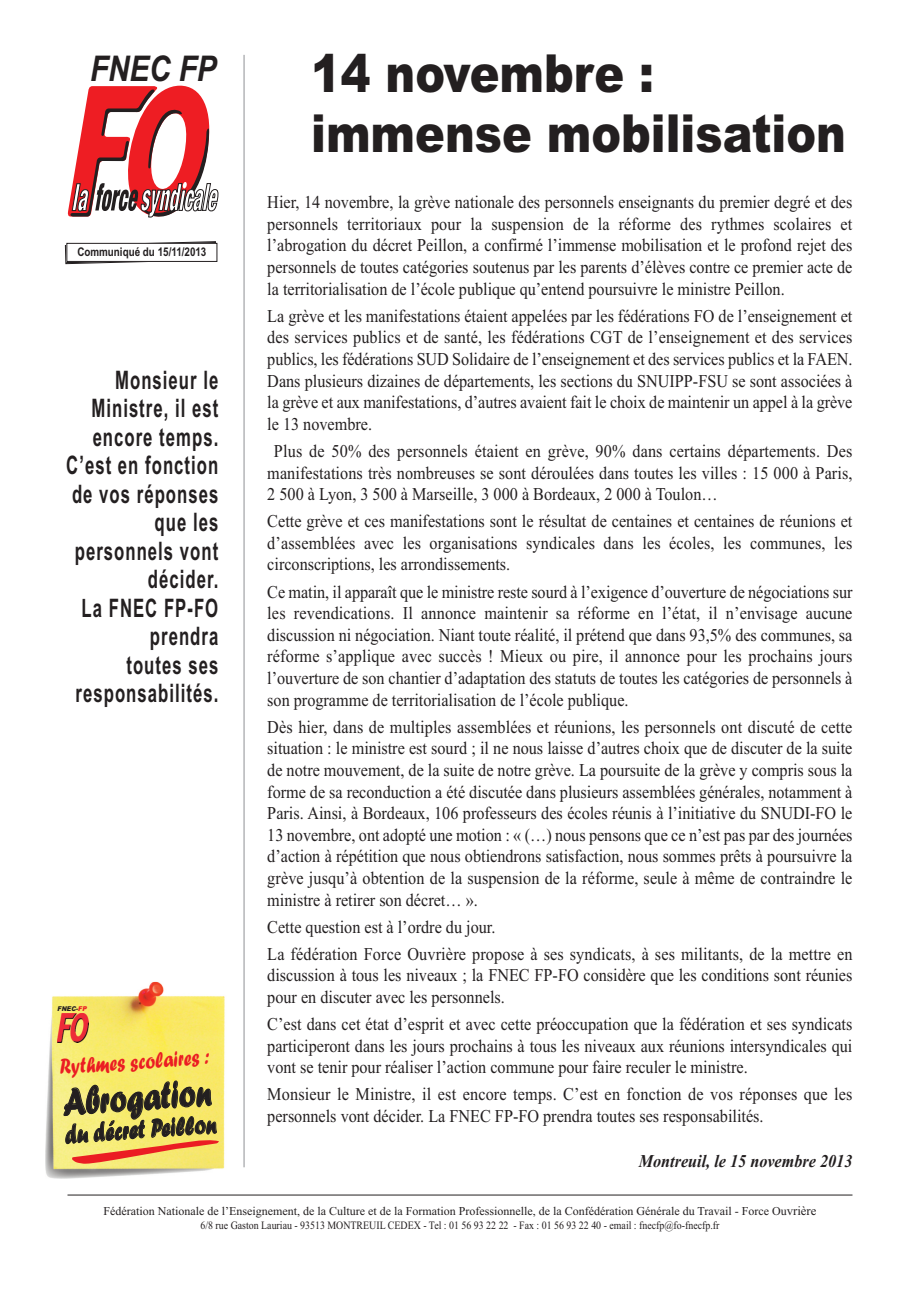
<style>
.page{position:relative;width:920px;height:1290px;background:#fff}
.page>*{position:absolute;margin:0;border:0;box-sizing:border-box;transform-origin:0 0}
.t1{font:900 52.5px/60px "Arial";color:#231f20;scale:.85 1}
.t2{font:39.45px "Forte MT+KDNQLH";color:#231f20;scale:.78 1}
.t3{font:italic 700 35.4px "Arial Narrow";color:#231f20}
.t4{font:26.7px "Forte MT+KDNQLH";color:#231f20;scale:.78 1}
.t5{font:700 25.5px/28.5px "Arial Narrow";letter-spacing:.05em;color:#231f20;text-align:right;scale:.8 1}
.t6{font:23.25px "Forte MT+KDNQLH";color:#eb1d23;scale:.78 1}
.t7{font:18px/21.6px "Times New Roman";color:#231f20;text-align:justify;scale:.9 1}
.t8{font:italic 700 18px "Times New Roman";color:#231f20;scale:.9 1}
.t9{font:12px "Times New Roman";color:#231f20}
.t10{font:700 12px "Arial Narrow";color:#231f20}
.t11{font:11.25px "Times New Roman";color:#231f20;scale:.88 1}
.t12{font:italic 6.6px "Arial Black+FOZEPD";color:#231f20;scale:.93 1}
.s1{color:#eb1d23}
.s2{font-size:12.75px}
</style>
<div class="page">
<svg style="left:67px;top:86px;width:152px;height:132px"></svg>
<hr style="left:68px;top:1195px;width:784px;height:1px;background:#231f20">
<svg style="left:65px;top:241px;width:152px;height:23px"></svg>
<div style="left:67px;top:243px;width:150px;height:18px;background:#fff"></div>
<div style="left:66px;top:243px;width:151px;height:19px;border:1px solid #231f20"></div>
<hr style="left:243px;top:55px;width:2px;height:1112px;background:#b4b5b8">
<img style="left:45px;top:982px;width:180px;height:197px">
<img style="left:57px;top:1013px;width:31px;height:29px">
<svg style="left:71px;top:1137px;width:149px;height:28px;background:#f3bc62"></svg>
<h3 class="t3" style="left:90px;top:48px;width:128px">FNEC FP</h3>
<h1 class="t1" style="left:311px;top:44px;width:631px">14 novembre : immense mobilisation</h1>
<p class="t10" style="left:77px;top:244px;width:131px">Communiqué du 15/11/2013</p>
<h3 class="t5" style="left:66px;top:366px;width:192px">Monsieur le<br>Ministre, il est encore temps.<br>C’est en fonction de vos réponses que les personnels vont décider.<br>La FNEC FP-FO prendra<br>toutes ses responsabilités.</h3>
<p class="t12" style="left:57px;top:1005px;width:35px">FNEC-<span class="s1">FP</span></p>
<p class="t6" style="left:59px;top:1053px;width:194px;rotate:-4deg">Rythmes scolaires :</p>
<h2 class="t2" style="left:61px;top:1079px;width:192px;rotate:-4deg">Abrogation</h2>
<h3 class="t4" style="left:64px;top:1119px;width:196px;rotate:-4deg">du décret Peillon</h3>
<p class="t7" style="left:267px;top:191px;width:652px">Hier, 14 novembre, la grève nationale des personnels enseignants du premier degré et des personnels territoriaux pour la suspension de la réforme des rythmes scolaires et l’abrogation du décret Peillon, a confirmé l’immense mobilisation et le profond rejet des personnels de toutes catégories soutenus par les parents d’élèves contre ce premier acte de la territorialisation de l’école publique qu’entend poursuivre le ministre Peillon.</p>
<p class="t7" style="left:267px;top:305px;width:652px">La grève et les manifestations étaient appelées par les fédérations FO de l’enseignement et des services publics et de santé, les fédérations CGT de l’enseignement et des services publics, les fédérations SUD Solidaire de l’enseignement et des services publics et la FAEN.<br>Dans plusieurs dizaines de départements, les sections du SNUIPP-FSU se sont associées à la grève et aux manifestations, d’autres avaient fait le choix de maintenir un appel à la grève le 13 novembre.</p>
<p class="t7" style="left:267px;top:440px;width:652px;text-indent:7px">Plus de 50% des personnels étaient en grève, 90% dans certains départements. Des manifestations très nombreuses se sont déroulées dans toutes les villes : 15 000 à Paris, 2 500 à Lyon, 3 500 à Marseille, 3 000 à Bordeaux, 2 000 à Toulon…</p>
<p class="t7" style="left:267px;top:510px;width:652px">Cette grève et ces manifestations sont le résultat de centaines et centaines de réunions et d’assemblées avec les organisations syndicales dans les écoles, les communes, les circonscriptions, les arrondissements.</p>
<p class="t7" style="left:267px;top:580px;width:652px">Ce matin, il apparaît que le ministre reste sourd à l’exigence d’ouverture de négociations sur les revendications. Il annonce maintenir sa réforme en l’état, il n’envisage aucune discussion ni négociation. Niant toute réalité, il prétend que dans 93,5% des communes, sa réforme s’applique avec succès ! Mieux ou pire, il annonce pour les prochains jours l’ouverture de son chantier d’adaptation des statuts de toutes les catégories de personnels à son programme de territorialisation de l’école publique.</p>
<p class="t7" style="left:267px;top:716px;width:652px">Dès hier, dans de multiples assemblées et réunions, les personnels ont discuté de cette situation : le ministre est sourd ; il ne nous laisse d’autres choix que de discuter de la suite de notre mouvement, de la suite de notre grève. La poursuite de la grève y compris sous la forme de sa reconduction a été discutée dans plusieurs assemblées générales, notamment à Paris. Ainsi, à Bordeaux, 106 professeurs des écoles réunis à l’initiative du SNUDI-FO le 13 novembre, ont adopté une motion : « (…) nous pensons que ce n’est pas par des journées d’action à répétition que nous obtiendrons satisfaction, nous sommes prêts à poursuivre la grève jusqu’à obtention de la suspension de la réforme, seule à même de contraindre le ministre à retirer son décret… ».</p>
<p class="t7" style="left:267px;top:913px;width:652px;line-height:27.2px">Cette question est à l’ordre du jour.<br>La fédération Force Ouvrière propose à ses syndicats, à ses militants, de la mettre en</p>
<p class="t7" style="left:267px;top:964px;width:652px">discussion à tous les niveaux ; la FNEC FP-FO considère que les conditions sont réunies pour en discuter avec les personnels.</p>
<p class="t7" style="left:267px;top:1013px;width:652px">C’est dans cet état d’esprit et avec cette préoccupation que la fédération et ses syndicats participeront dans les jours prochains à tous les niveaux aux réunions intersyndicales qui vont se tenir pour réaliser l’action commune pour faire reculer le ministre.</p>
<p class="t7" style="left:267px;top:1083px;width:652px">Monsieur le Ministre, il est encore temps. C’est en fonction de vos réponses que les personnels vont décider. La FNEC FP-FO prendra toutes ses responsabilités.</p>
<p class="t8" style="left:639px;top:1150px;width:239px">Montreuil, le 15 novembre 2013</p>
<p class="t9" style="left:104px;top:1204px;width:714px">Fédération Nationale de l’Enseignement, de la Culture et de la Formation Professionnelle, de la Confédération Générale du Travail - Force Ou<span class="s2">vrière</span></p>
<p class="t11" style="left:200px;top:1218px;width:591px">6/8 rue Gaston Lauriau - 93513 MONTREUIL CEDEX - Tel : 01 56 93 22 22 - Fax : 01 56 93 22 40 - email : fnecfp@fo-fnecfp.fr</p>
</div>
